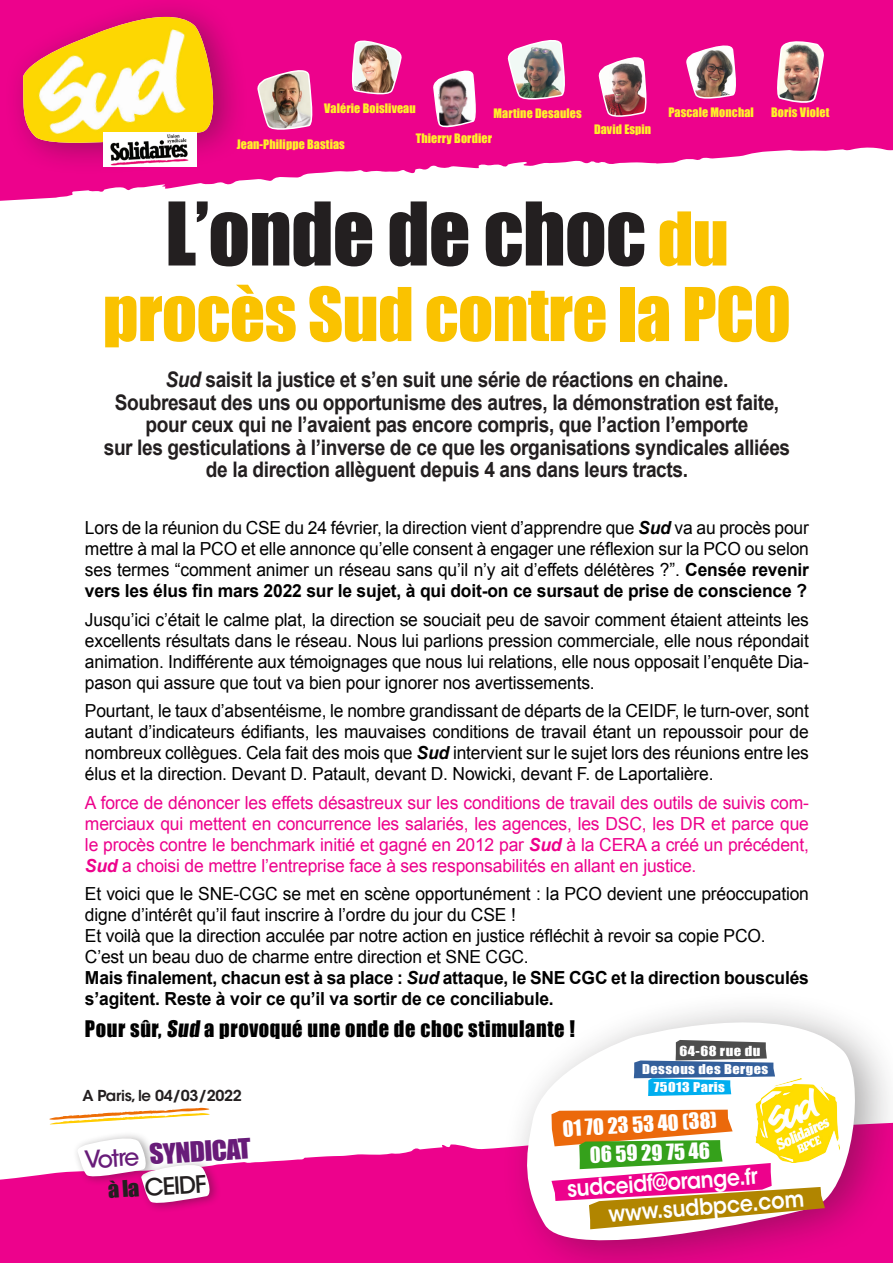
<style>
.page{position:relative;width:893px;height:1263px;background:#fff}
.page>*{position:absolute;margin:0;border:0;box-sizing:border-box;transform-origin:0 0}
.t1{font:81px "Impact";letter-spacing:-.01em;color:#231f20}
.t2{font:68.4px "Impact";letter-spacing:-.01em;color:#fac200}
.t3{font:25.8px "Impact";color:#681c79;scale:1.06 1}
.t4{font:500 23.7px "ITC Avant Garde Std";color:#681c79}
.t5{font:500 23.7px "ITC Avant Garde Std";color:#231f20}
.t6{font:600 22.5px "ITC Avant Garde Std";color:#fff;scale:.91 1}
.t7{font:700 21.45px "Arial";letter-spacing:-.02em;color:#231f20;scale:.89 1}
.t8{font:21px "Impact";letter-spacing:.03em;color:#000}
.t9{font:20.4px "Impact";color:#fff}
.t10{font:18px/21px "Arial";letter-spacing:-.01em;color:#000;text-align:justify}
.t11{font:18px/21px "Arial";letter-spacing:-.01em;color:#ed028c;text-align:justify}
.t12{font:700 18px/21px "Arial";letter-spacing:-.01em;color:#000}
.t13{font:600 15px "ITC Avant Garde Std";letter-spacing:-.02em;color:#231f20}
.t14{font:12.75px "Impact";letter-spacing:.03em;color:#fff;scale:1.15 1}
.t15{font:12.45px "Impact";letter-spacing:.03em;color:#fff;scale:1.15 1}
.t16{font:12px "Impact";letter-spacing:.01em;color:#fff229}
.s1{font-size:68.4px;color:#fac200}
.s2{font-style:italic}
.s3{font-weight:700;font-style:italic}
.s4{font-weight:700}
</style>
<div class="page">
<div style="left:0;top:0;width:893px;height:147px;background:#ed028c"></div>
<svg style="left:257px;top:63px;width:58px;height:70px;background:#ce7598"></svg>
<svg style="left:350px;top:34px;width:52px;height:63px"></svg>
<img style="left:507px;top:33px;width:61px;height:69px">
<svg style="left:686px;top:39px;width:52px;height:62px"></svg>
<svg style="left:775px;top:36px;width:49px;height:70px;background:#c87291"></svg>
<svg style="left:433px;top:64px;width:45px;height:67px"></svg>
<img style="left:598px;top:50px;width:51px;height:70px">
<svg style="left:0;top:147px;width:893px;height:54px"></svg>
<div style="left:4px;top:0;width:245px;height:176px;background:#231f20;opacity:.4"></div>
<svg style="left:20px;top:1px;width:206px;height:16px;background:#e80289"></svg>
<img style="left:20px;top:17px;width:206px;height:134px">
<img style="left:103px;top:132px;width:93px;height:34px">
<div style="left:0;top:1180px;width:500px;height:83px;background:#ed028c"></div>
<svg style="left:0;top:1124px;width:500px;height:56px"></svg>
<svg style="left:49px;top:1107px;width:161px;height:17px"></svg>
<div style="left:136px;top:1158px;width:85px;height:55px;background:#231f20;opacity:.4"></div>
<div style="left:72px;top:1132px;width:85px;height:54px;background:#231f20;opacity:.4"></div>
<div style="left:500px;top:990px;width:393px;height:273px;background:#231f20;opacity:.4"></div>
<svg style="left:522px;top:996px;width:345px;height:267px"></svg>
<svg style="left:634px;top:1040px;width:141px;height:56px"></svg>
<img style="left:756px;top:1078px;width:83px;height:84px">
<svg style="left:551px;top:1110px;width:285px;height:119px"></svg>
<svg style="left:76px;top:1133px;width:138px;height:73px"></svg>
<p class="t16" style="left:324px;top:99px;width:93px">Valérie Boisliveau</p>
<p class="t16" style="left:494px;top:104px;width:90px">Martine Desaules</p>
<p class="t16" style="left:237px;top:135px;width:110px">Jean-Philippe Bastias</p>
<p class="t16" style="left:416px;top:129px;width:78px">Thierry Bordier</p>
<p class="t16" style="left:594px;top:120px;width:59px">David Espin</p>
<p class="t16" style="left:668px;top:103px;width:87px">Pascale Monchal</p>
<p class="t16" style="left:771px;top:103px;width:60px">Boris Violet</p>
<p class="t1" style="left:165px;top:171px;width:565px">L’onde de choc <span class="s1">du</span></p>
<p class="t2" style="left:103px;top:261px;width:690px">procès Sud contre la PCO</p>
<p class="t7" style="left:166px;top:366px;width:634px"><span class="s2">Sud</span> saisit la justice et s’en suit une série de réactions en chaine.</p>
<p class="t7" style="left:115px;top:388px;width:748px">Soubresaut des uns ou opportunisme des autres, la démonstration est faite,</p>
<p class="t7" style="left:146px;top:411px;width:679px">pour ceux qui ne l’avaient pas encore compris, que l’action l’emporte</p>
<p class="t7" style="left:104px;top:433px;width:773px">sur les gesticulations à l’inverse de ce que les organisations syndicales alliées</p>
<p class="t7" style="left:206px;top:456px;width:543px">de la direction allèguent depuis 4 ans dans leurs tracts.</p>
<p class="t10" style="left:85px;top:517px;width:725px">Lors de la réunion du CSE du 24 février, la direction vient d’apprendre que <span class="s3">Sud</span> va au procès pour mettre à mal la PCO et elle annonce qu’elle consent à engager une réflexion sur la PCO ou selon ses termes “comment animer un réseau sans qu’il n’y ait d’effets délétères ?”. <span class="s4">Censée revenir vers les élus fin mars 2022 sur le sujet, à qui doit-on ce sursaut de prise de conscience ?</span></p>
<p class="t10" style="left:85px;top:609px;width:725px">Jusqu’ici c’était le calme plat, la direction se souciait peu de savoir comment étaient atteints les excellents résultats dans le réseau. Nous lui parlions pression commerciale, elle nous répondait animation. Indifférente aux témoignages que nous lui relations, elle nous opposait l’enquête Dia&shy;pason qui assure que tout va bien pour ignorer nos avertissements.</p>
<p class="t10" style="left:85px;top:700px;width:725px">Pourtant, le taux d’absentéisme, le nombre grandissant de départs de la CEIDF, le turn-over, sont autant d’indicateurs édifiants, les mauvaises conditions de travail étant un repoussoir pour de nombreux collègues. Cela fait des mois que <span class="s3">Sud</span> intervient sur le sujet lors des réunions entre les élus et la direction. Devant D. Patault, devant D. Nowicki, devant F. de Laportalière.</p>
<p class="t11" style="left:85px;top:792px;width:725px">A force de dénoncer les effets désastreux sur les conditions de travail des outils de suivis com&shy;merciaux qui mettent en concurrence les salariés, les agences, les DSC, les DR et parce que le procès contre le benchmark initié et gagné en 2012 par <span class="s3">Sud</span> à la CERA a créé un précédent, <span class="s3">Sud</span> a choisi de mettre l’entreprise face à ses responsabilités en allant en justice.</p>
<p class="t10" style="left:85px;top:883px;width:725px">Et voici que le SNE-CGC se met en scène opportunément : la PCO devient une préoccupation digne d’intérêt qu’il faut inscrire à l’ordre du jour du CSE !</p>
<p class="t10" style="left:85px;top:925px;width:682px">Et voilà que la direction acculée par notre action en justice réfléchit à revoir sa copie PCO.</p>
<p class="t10" style="left:85px;top:946px;width:445px">C’est un beau duo de charme entre direction et SNE CGC.</p>
<p class="t12" style="left:85px;top:968px;width:725px">Mais finalement, chacun est à sa place : <span class="s2">Sud</span> attaque, le SNE CGC et la direction bousculés s’agitent. Reste à voir ce qu’il va sortir de ce conciliabule.</p>
<p class="t8" style="left:85px;top:1012px;width:491px">Pour sûr, Sud a provoqué une onde de choc stimulante !</p>
<p class="t13" style="left:82px;top:1086px;width:161px">A Paris, le 04/03/2022</p>
<p class="t4" style="left:84px;top:1145px;width:56px;rotate:-3deg">Votre</p>
<p class="t3" style="left:148px;top:1135px;width:97px;rotate:-4deg">SYNDICAT</p>
<p class="t5" style="left:144px;top:1172px;width:64px;rotate:-3deg">CEIDF</p>
<p class="t14" style="left:679px;top:1041px;width:72px">64-68 rue du</p>
<p class="t15" style="left:654px;top:1077px;width:63px">75013 Paris</p>
<p class="t15" style="left:642px;top:1059px;width:111px">Dessous des Berges</p>
<p class="t9" style="left:562px;top:1112px;width:156px;rotate:-3deg">01 70 23 53 40 (38)</p>
<p class="t9" style="left:589px;top:1139px;width:122px;rotate:-2deg">06 59 29 75 46</p>
<p class="t6" style="left:566px;top:1174px;width:211px;rotate:-4deg">sudceidf@orange.fr</p>
<p class="t6" style="left:607px;top:1200px;width:217px;rotate:-5deg">www.sudbpce.com</p>
</div>
